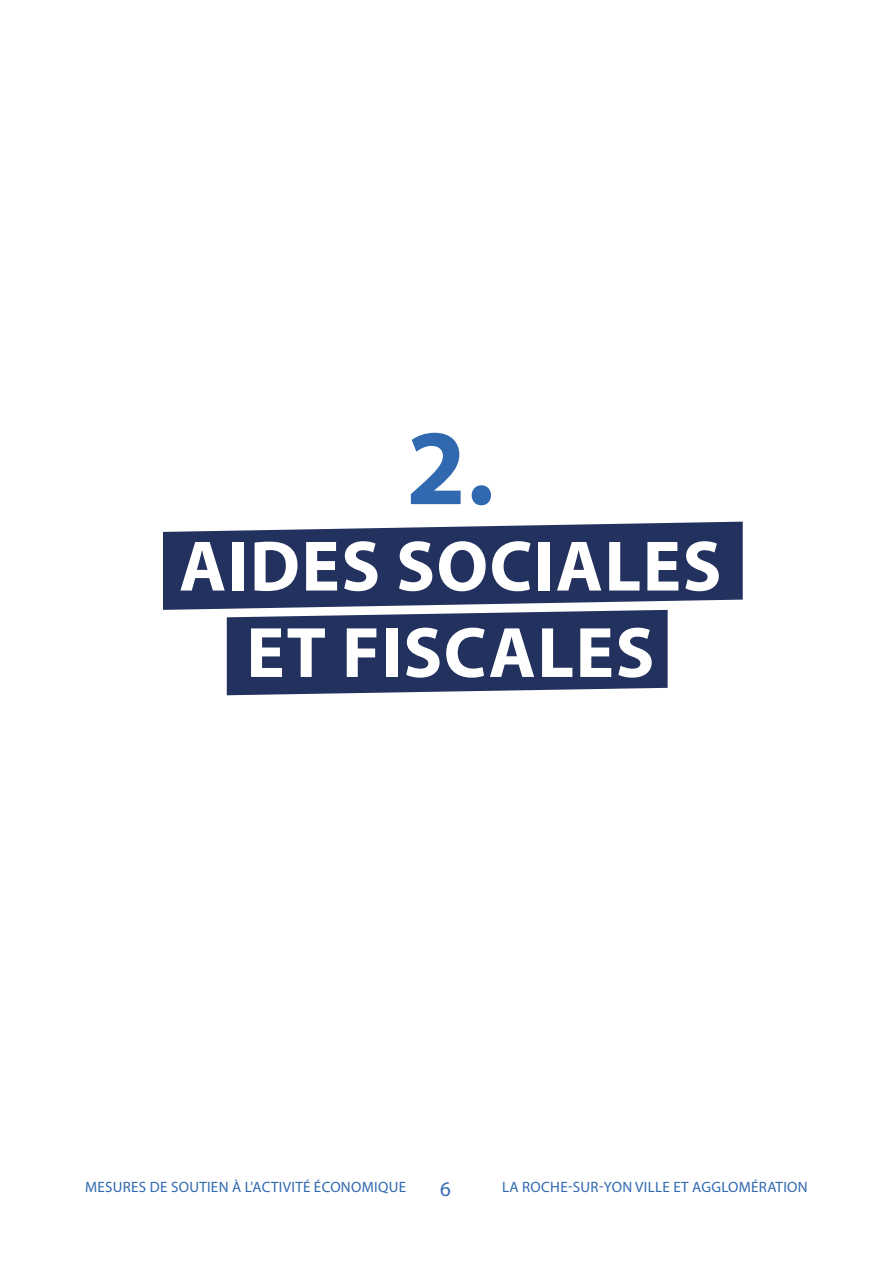
<style>
.page{position:relative;width:893px;height:1263px;background:#fff}
.page>*{position:absolute;margin:0;border:0;box-sizing:border-box;transform-origin:0 0}
.t1{font:700 108px "Myriad Pro";color:#3169b0}
.t2{font:700 72px/86.4px "Myriad Pro";letter-spacing:.02em;color:#fff;text-align:center}
.t3{font:21px "Myriad Pro";color:#3169b0}
.t4{font:15px "Myriad Pro";letter-spacing:.02em;color:#3169b0}
</style>
<div class="page">
<svg style="left:227px;top:610px;width:441px;height:85px;background:#35426c"></svg>
<svg style="left:163px;top:522px;width:580px;height:88px;background:#3c4871"></svg>
<h1 class="t1" style="left:406px;top:397px;width:90px">2.</h1>
<h2 class="t2" style="left:179px;top:521px;width:544px">AIDES SOCIALES<br>ET FISCALES</h2>
<p class="t4" style="left:85px;top:1178px;width:322px">MESURES DE SOUTIEN À L'ACTIVITÉ ÉCONOMIQUE</p>
<h3 class="t3" style="left:440px;top:1176px;width:12px">6</h3>
<p class="t4" style="left:502px;top:1178px;width:307px">LA ROCHE-SUR-YON VILLE ET AGGLOMÉRATION</p>
</div>
